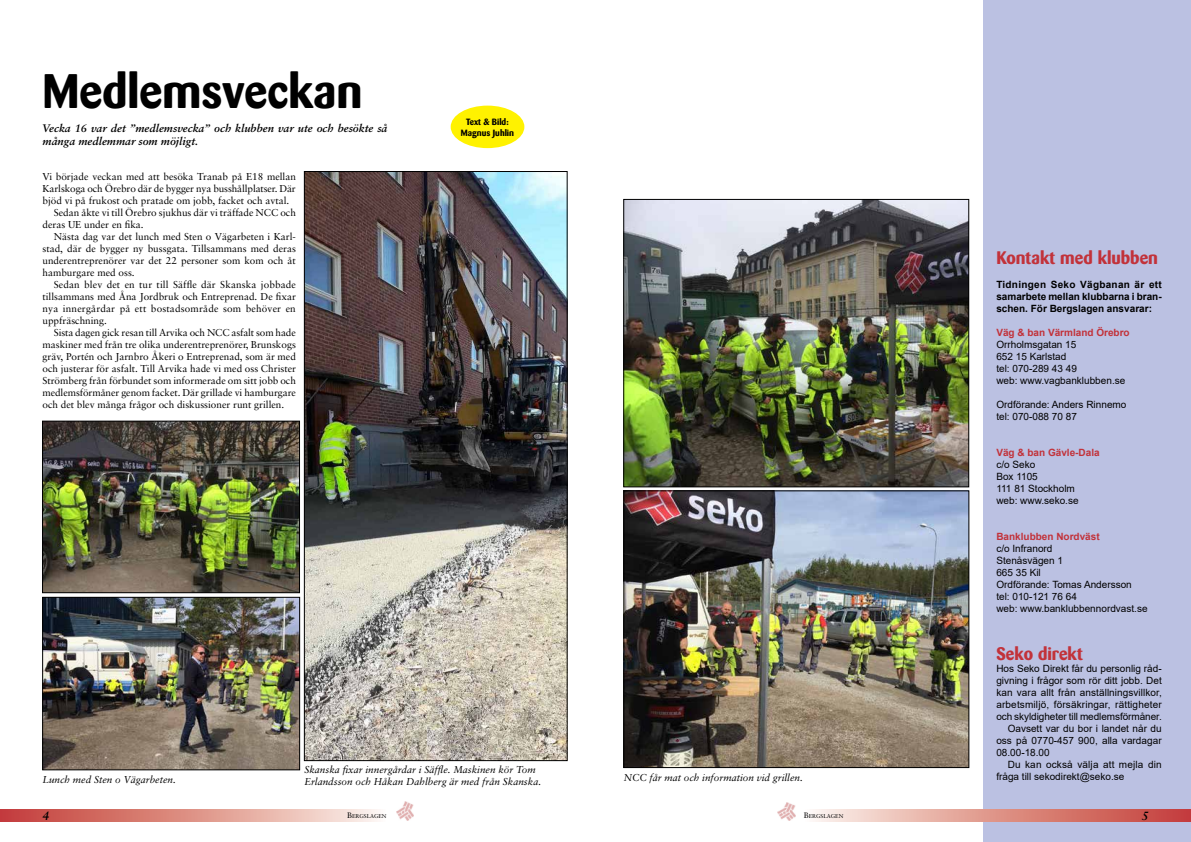
<style>
.page{position:relative;width:1191px;height:842px;background:#fff}
.page>*{position:absolute;margin:0;border:0;box-sizing:border-box;transform-origin:0 0}
.t1{font:700 48px "Barmeno";color:#000}
.t2{font:700 18px "Barmeno";color:#c2323a}
.t3{font:italic 700 12px "Sabon";color:#000}
.t4{font:italic 700 11px/13.2px "Sabon";color:#000}
.t5{font:10px "Sabon";color:#000}
.t6{font:10px/12px "Arial";color:#000}
.t7{font:italic 10px/12px "Sabon";color:#000}
.t8{font:700 10px/12px "Arial";color:#000;text-align:justify}
.t9{font:700 10px "Arial";color:#c2323a}
.t10{font:700 9px/10.8px "Barmeno";color:#000;text-align:center}
.t11{font:5.6px "Sabon";color:#000}
.s1{font-size:8px}
</style>
<div class="page">
<div style="left:983px;top:0;width:208px;height:842px;background:#bbc1e2"></div>
<img style="left:778px;top:802px;width:17px;height:18px">
<svg style="left:813px;top:809px;width:378px;height:13px;background:#de948b"></svg>
<svg style="left:0;top:809px;width:378px;height:13px;background:#de938b"></svg>
<img style="left:396px;top:802px;width:17px;height:18px">
<img style="left:44px;top:599px;width:254px;height:169px">
<div style="left:42px;top:597px;width:258px;height:173px;border:1px solid #000"></div>
<img style="left:306px;top:173px;width:259px;height:586px">
<div style="left:304px;top:171px;width:263px;height:590px;border:1px solid #000"></div>
<img style="left:625px;top:201px;width:342px;height:284px">
<div style="left:623px;top:199px;width:346px;height:288px;border:1px solid #000"></div>
<img style="left:626px;top:493px;width:341px;height:273px">
<div style="left:624px;top:491px;width:345px;height:277px;border:1px solid #000"></div>
<img style="left:44px;top:423px;width:254px;height:168px">
<div style="left:42px;top:421px;width:258px;height:172px;border:1px solid #000"></div>
<div style="left:451px;top:106px;width:73px;height:42px;background:#fff200;border-radius:50%"></div>
<h1 class="t1" style="left:42px;top:62px;width:321px">Medlemsveckan</h1>
<p class="t4" style="left:42px;top:121px;width:346px">Vecka 16 var det ”medlemsvecka” och klubben var ute och besökte så många medlemmar som möjligt.</p>
<p class="t5" style="left:42px;top:171px;width:255px">Vi började veckan med att besöka Tranab på E18 mellan</p>
<p class="t5" style="left:42px;top:183px;width:255px">Karlskoga och Örebro där de bygger nya busshållplatser. Där</p>
<p class="t5" style="left:42px;top:195px;width:248px">bjöd vi på frukost och pratade om jobb, facket och avtal.</p>
<p class="t5" style="left:54px;top:207px;width:244px">Sedan åkte vi till Örebro sjukhus där vi träffade NCC och</p>
<p class="t5" style="left:42px;top:219px;width:103px">deras UE under en fika.</p>
<p class="t5" style="left:54px;top:231px;width:243px">Nästa dag var det lunch med Sten o Vägarbeten i Karl-</p>
<p class="t5" style="left:42px;top:243px;width:255px">stad, där de bygger ny bussgata. Tillsammans med deras</p>
<p class="t5" style="left:42px;top:255px;width:255px">underentreprenörer var det 22 personer som kom och åt</p>
<p class="t5" style="left:42px;top:267px;width:94px">hamburgare med oss.</p>
<p class="t5" style="left:54px;top:279px;width:244px">Sedan blev det en tur till Säffle där Skanska jobbade</p>
<p class="t5" style="left:42px;top:291px;width:255px">tillsammans med Åna Jordbruk och Entreprenad. De fixar</p>
<p class="t5" style="left:42px;top:303px;width:255px">nya innergårdar på ett bostadsområde som behöver en</p>
<p class="t5" style="left:42px;top:315px;width:66px">uppfräschning.</p>
<p class="t5" style="left:54px;top:327px;width:243px">Sista dagen gick resan till Arvika och NCC asfalt som hade</p>
<p class="t5" style="left:42px;top:339px;width:255px">maskiner med från tre olika underentreprenörer, Brunskogs</p>
<p class="t5" style="left:42px;top:351px;width:255px">gräv, Portén och Jarnbro Åkeri o Entreprenad, som är med</p>
<p class="t5" style="left:42px;top:363px;width:255px">och justerar för asfalt. Till Arvika hade vi med oss Christer</p>
<p class="t5" style="left:42px;top:375px;width:255px">Strömberg från förbundet som informerade om sitt jobb och</p>
<p class="t5" style="left:42px;top:387px;width:255px">medlemsförmåner genom facket. Där grillade vi hamburgare</p>
<p class="t5" style="left:42px;top:399px;width:243px">och det blev många frågor och diskussioner runt grillen.</p>
<p class="t10" style="left:461px;top:117px;width:55px">Text &amp; Bild:<br>Magnus Juhlin</p>
<p class="t7" style="left:42px;top:773px;width:135px">Lunch med Sten o Vägarbeten.</p>
<p class="t7" style="left:304px;top:763px;width:238px">Skanska fixar innergårdar i Säffle. Maskinen kör Tom<br>Erlandsson och Håkan Dahlberg är med från Skanska.</p>
<p class="t7" style="left:624px;top:771px;width:180px">NCC får mat och information vid grillen.</p>
<h2 class="t2" style="left:996px;top:247px;width:163px">Kontakt med klubben</h2>
<p class="t8" style="left:996px;top:279px;width:167px">Tidningen Seko Vägbanan är ett samarbete mellan klubbarna i bran&shy;schen. För Bergslagen ansvarar:</p>
<p class="t9" style="left:996px;top:325px;width:135px">Väg &amp; ban Värmland Örebro</p>
<p class="t6" style="left:996px;top:338px;width:130px">Orrholmsgatan 15<br>652 15 Karlstad<br>tel: 070-289 43 49<br>web: www.vagbanklubben.se</p>
<p class="t6" style="left:996px;top:398px;width:132px">Ordförande: Anders Rinnemo tel: 070-088 70 87</p>
<p class="t9" style="left:996px;top:445px;width:105px">Väg &amp; ban Gävle-Dala</p>
<p class="t6" style="left:996px;top:458px;width:84px">c/o Seko<br>Box 1105<br>111 81 Stockholm web: www.seko.se</p>
<p class="t9" style="left:996px;top:529px;width:105px">Banklubben Nordväst</p>
<p class="t6" style="left:996px;top:542px;width:153px">c/o Infranord<br>Stenåsvägen 1<br>665 35 Kil<br>Ordförande: Tomas Andersson tel: 010-121 76 64<br>web: www.banklubbennordvast.se</p>
<h2 class="t2" style="left:996px;top:643px;width:88px">Seko direkt</h2>
<p class="t6" style="left:996px;top:662px;width:167px">Hos Seko Direkt får du personlig råd-</p>
<p class="t6" style="left:996px;top:674px;width:167px">givning i frågor som rör ditt jobb. Det</p>
<p class="t6" style="left:996px;top:686px;width:167px">kan vara allt från anställningsvillkor,</p>
<p class="t6" style="left:996px;top:698px;width:167px">arbetsmiljö, försäkringar, rättigheter</p>
<p class="t6" style="left:996px;top:710px;width:167px">och skyldigheter till medlemsförmåner.</p>
<p class="t6" style="left:1007px;top:722px;width:156px">Oavsett var du bor i landet når du</p>
<p class="t6" style="left:996px;top:734px;width:167px">oss på 0770-457 900, alla vardagar</p>
<p class="t6" style="left:996px;top:746px;width:55px">08.00-18.00</p>
<p class="t6" style="left:1007px;top:758px;width:155px">Du kan också välja att mejla din</p>
<p class="t6" style="left:996px;top:770px;width:129px">fråga till sekodirekt@seko.se</p>
<p class="t3" style="left:42px;top:808px;width:8px">4</p>
<p class="t11" style="left:347px;top:813px;width:41px"><span class="s1">B</span>ERGSLAGEN</p>
<p class="t11" style="left:804px;top:813px;width:41px"><span class="s1">B</span>ERGSLAGEN</p>
<p class="t3" style="left:1141px;top:808px;width:8px">5</p>
</div>
